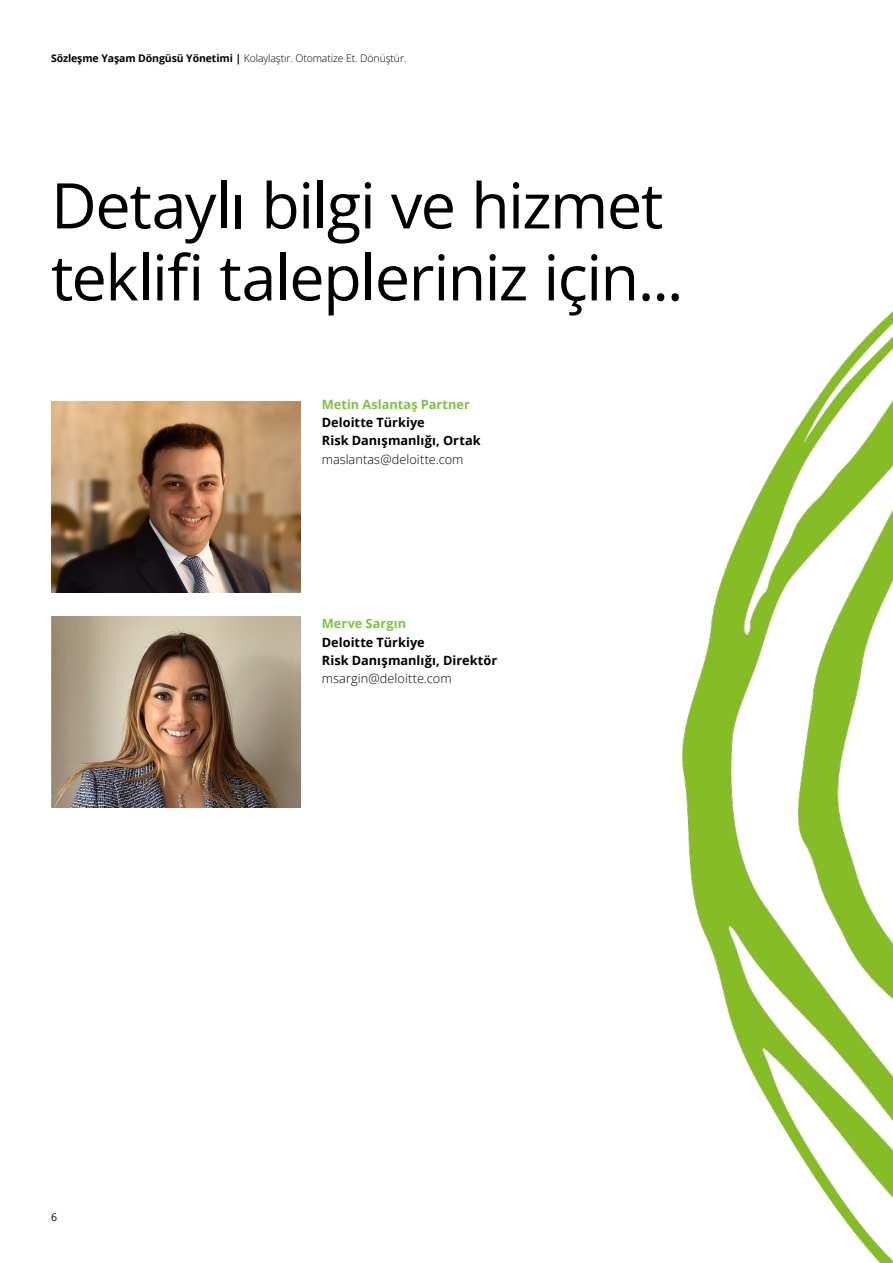
<style>
.page{position:relative;width:893px;height:1263px;background:#fff}
.page>*{position:absolute;margin:0;border:0;box-sizing:border-box;transform-origin:0 0}
.Story_heading_bold{font:63px/72px "Open Sans";letter-spacing:-.025em;color:#000}
.Body_copy__8_5_12pt{font:700 12.75px "Open Sans";letter-spacing:.005em;color:#000}
.Body_copy__8_5_12pt-2{font:12.75px "Open Sans";letter-spacing:.005em;color:#000}
.Body_copy__8_5_12pt-3{font:700 12.75px "Open Sans";letter-spacing:.005em;color:#7fc241}
.Brochure_title___Lef{font:10.5px "Open Sans";letter-spacing:-.01em;color:#000}
.Folio_Left_pg__7_9_5{font:10.5px "Open Sans";color:#010101}
.s1{font-weight:700}
</style>
<div class="page">
<img style="left:682px;top:311px;width:211px;height:952px">
<img style="left:51px;top:401px;width:249px;height:191px">
<img style="left:51px;top:617px;width:249px;height:191px">
<p class="Brochure_title___Lef" style="left:51px;top:51px;width:357px"><span class="s1">Sözleşme Yaşam Döngüsü Yönetimi |</span> Kolaylaştır. Otomatize Et. Dönüştür.</p>
<p class="Story_heading_bold" style="left:51px;top:168px;width:634px">Detaylı bilgi ve hizmet teklifi talepleriniz için...</p>
<p class="Body_copy__8_5_12pt-3" style="left:322px;top:396px;width:150px">Metin Aslantaş Partner</p>
<p class="Body_copy__8_5_12pt" style="left:322px;top:414px;width:105px">Deloitte Türkiye</p>
<p class="Body_copy__8_5_12pt" style="left:322px;top:432px;width:160px">Risk Danışmanlığı, Ortak</p>
<p class="Body_copy__8_5_12pt-2" style="left:322px;top:450px;width:143px">maslantas@deloitte.com</p>
<p class="Folio_Left_pg__7_9_5" style="left:51px;top:1210px;width:8px">6</p>
<p class="Body_copy__8_5_12pt-3" style="left:322px;top:615px;width:86px">Merve Sargın</p>
<p class="Body_copy__8_5_12pt" style="left:322px;top:633px;width:105px">Deloitte Türkiye</p>
<p class="Body_copy__8_5_12pt" style="left:322px;top:651px;width:177px">Risk Danışmanlığı, Direktör</p>
<p class="Body_copy__8_5_12pt-2" style="left:322px;top:669px;width:131px">msargin@deloitte.com</p>
</div>
